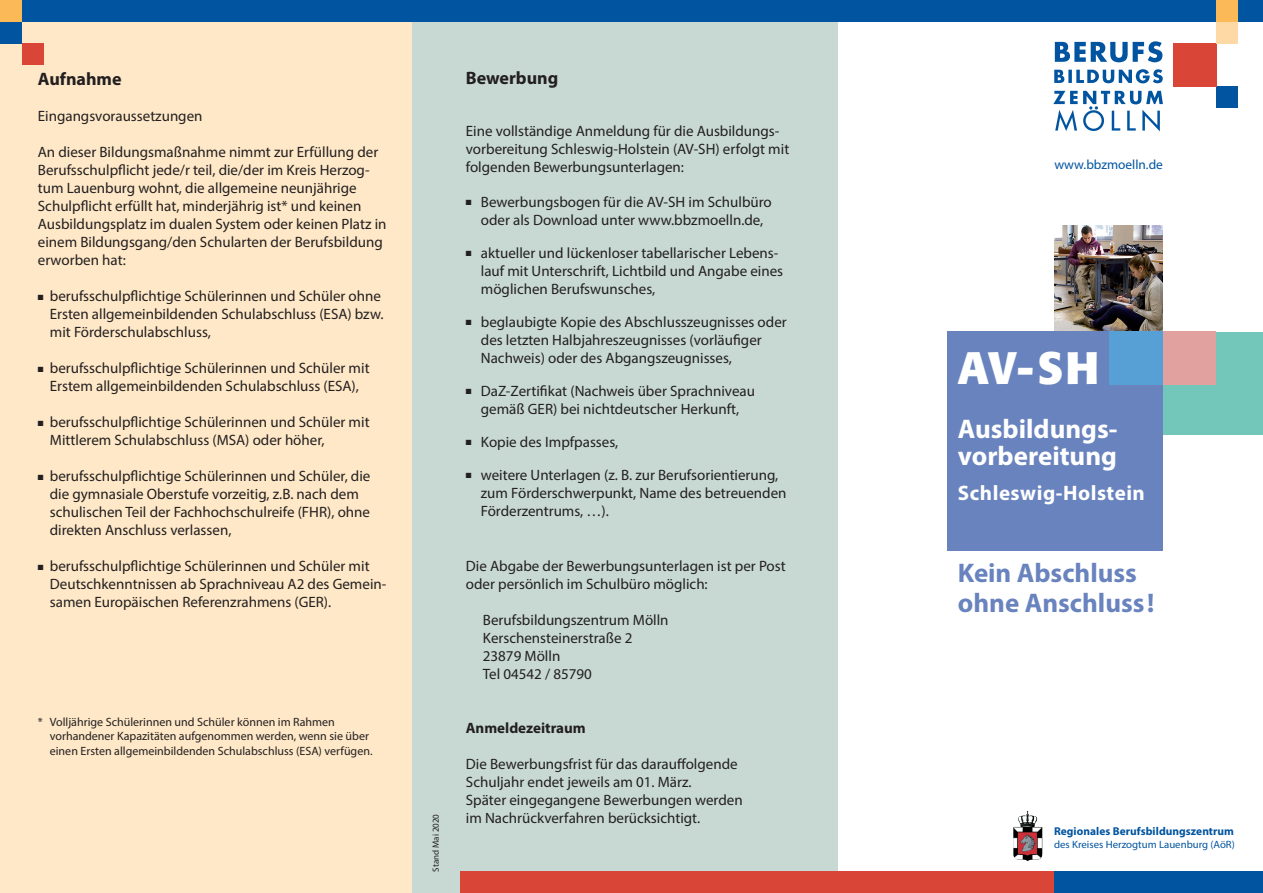
<style>
.page{position:relative;width:1263px;height:893px;background:#fff}
.page>*{position:absolute;margin:0;border:0;box-sizing:border-box;transform-origin:0 0}
.t1{font:700 45px "Formata";color:#fff}
.t2{font:700 27px/30px "Myriad Pro";color:#6983be}
.t3{font:700 27px/27px "Myriad Pro";color:#fff}
.t4{font:700 21px "Myriad Pro";letter-spacing:.025em;color:#fff}
.t5{font:700 18px "Myriad Pro";color:#231f20}
.t6{font:15px/18px "Myriad Pro";color:#231f20}
.t7{font:700 15px "Myriad Pro";color:#231f20}
.t8{font:13.35px "Myriad Pro";color:#0154a0}
.t9{font:12px/14.4px "Myriad Pro";color:#231f20}
.t10{font:700 11.4px "Myriad Pro";letter-spacing:.005em;color:#0154a0}
.t11{font:10.65px "Myriad Pro";color:#0154a0}
.t12{font:9px "Myriad Pro";color:#231f20}
</style>
<div class="page">
<div style="left:0;top:0;width:413px;height:893px;background:#fee8c7"></div>
<div style="left:412px;top:0;width:426px;height:893px;background:#c8d9d3"></div>
<div style="left:0;top:0;width:1263px;height:22px;background:#0154a0"></div>
<div style="left:461px;top:871px;width:802px;height:22px;background:#d94537"></div>
<div style="left:1055px;top:871px;width:208px;height:22px;background:#0154a0"></div>
<div style="left:22px;top:43px;width:21px;height:22px;background:#d94537"></div>
<div style="left:0;top:0;width:22px;height:22px;background:#fcb958"></div>
<div style="left:0;top:22px;width:22px;height:21px;background:#0154a0"></div>
<div style="left:1216px;top:87px;width:22px;height:21px;background:#0154a0"></div>
<div style="left:1173px;top:43px;width:43px;height:44px;background:#d94537"></div>
<div style="left:1216px;top:0;width:22px;height:22px;background:#fcb958"></div>
<div style="left:1216px;top:22px;width:22px;height:21px;background:#fed9a6"></div>
<svg style="left:1054px;top:69px;width:109px;height:14px"></svg>
<svg style="left:1055px;top:41px;width:107px;height:21px"></svg>
<svg style="left:1053px;top:91px;width:110px;height:40px"></svg>
<img style="left:1018px;top:811px;width:9px;height:16px">
<div style="left:1162px;top:332px;width:101px;height:103px;background:#73c7ba"></div>
<img style="left:1055px;top:225px;width:107px;height:107px">
<div style="left:947px;top:332px;width:215px;height:219px;background:#6983be"></div>
<div style="left:1162px;top:332px;width:53px;height:53px;background:#e1a29f"></div>
<div style="left:1109px;top:332px;width:53px;height:53px;background:#56a0d5"></div>
<p class="t5" style="left:38px;top:67px;width:85px">Aufnahme</p>
<p class="t6" style="left:38px;top:107px;width:166px">Eingangsvoraussetzungen</p>
<p class="t6" style="left:38px;top:143px;width:350px">An dieser Bildungsmaßnahme nimmt zur Erfüllung der Berufsschulpflicht jede/r teil, die/der im Kreis Herzog&shy;tum Lauenburg wohnt, die allgemeine neunjährige Schulpflicht erfüllt hat, minderjährig ist* und keinen Ausbildungsplatz im dualen System oder keinen Platz in einem Bildungsgang/den Schularten der Berufsbildung erworben hat:</p>
<p class="t6" style="left:50px;top:287px;width:335px;text-indent:-12px">■ berufsschulpflichtige Schülerinnen und Schüler ohne<br>Ersten allgemeinbildenden Schulabschluss (ESA) bzw. mit Förderschulabschluss,</p>
<p class="t6" style="left:38px;top:359px;width:333px;text-align:center">■ berufsschulpflichtige Schülerinnen und Schüler mit<br>Erstem allgemeinbildenden Schulabschluss (ESA),</p>
<p class="t6" style="left:50px;top:413px;width:321px;text-indent:-12px">■ berufsschulpflichtige Schülerinnen und Schüler mit<br>Mittlerem Schulabschluss (MSA) oder höher,</p>
<p class="t6" style="left:50px;top:467px;width:322px;text-indent:-12px">■ berufsschulpflichtige Schülerinnen und Schüler, die die gymnasiale Oberstufe vorzeitig, z.B. nach dem schulischen Teil der Fachhochschulreife (FHR), ohne direkten Anschluss verlassen,</p>
<p class="t6" style="left:50px;top:557px;width:338px;text-indent:-12px">■ berufsschulpflichtige Schülerinnen und Schüler mit<br>Deutschkenntnissen ab Sprachniveau A2 des Gemein&shy;samen Europäischen Referenzrahmens (GER).</p>
<p class="t9" style="left:50px;top:714px;width:324px;text-indent:-12px">* Volljährige Schülerinnen und Schüler können im Rahmen vorhandener Kapazitäten aufgenommen werden, wenn sie über einen Ersten allgemeinbildenden Schulabschluss (ESA) verfügen.</p>
<p class="t12" style="left:430px;top:872px;width:59px;rotate:-90deg">Stand Mai 2020</p>
<p class="t5" style="left:466px;top:66px;width:94px">Bewerbung</p>
<p class="t6" style="left:466px;top:122px;width:325px">Eine vollständige Anmeldung für die Ausbildungs&shy;vorbereitung Schleswig-Holstein (AV-SH) erfolgt mit folgenden Bewerbungsunterlagen:</p>
<p class="t6" style="left:466px;top:193px;width:307px;text-align:center">■ Bewerbungsbogen für die AV-SH im Schulbüro oder als Download unter www.bbzmoelln.de,</p>
<p class="t6" style="left:481px;top:244px;width:304px;text-indent:-15px">■ aktueller und lückenloser tabellarischer Lebens&shy;lauf mit Unterschrift, Lichtbild und Angabe eines möglichen Berufswunsches,</p>
<p class="t6" style="left:481px;top:313px;width:307px;text-indent:-15px">■ beglaubigte Kopie des Abschlusszeugnisses oder des letzten Halbjahreszeugnisses (vorläufiger<br>Nachweis) oder des Abgangszeugnisses,</p>
<p class="t6" style="left:466px;top:382px;width:291px;text-align:center">■ DaZ-Zertifikat (Nachweis über Sprachniveau gemäß GER) bei nichtdeutscher Herkunft,</p>
<p class="t6" style="left:466px;top:433px;width:154px">■ Kopie des Impfpasses,</p>
<p class="t6" style="left:481px;top:466px;width:307px;text-indent:-15px">■ weitere Unterlagen (z. B. zur Berufsorientierung, zum Förderschwerpunkt, Name des betreuenden<br>Förderzentrums, …).</p>
<p class="t6" style="left:466px;top:557px;width:321px">Die Abgabe der Bewerbungsunterlagen ist per Post oder persönlich im Schulbüro möglich:</p>
<p class="t6" style="left:483px;top:611px;width:187px">Berufsbildungszentrum Mölln<br>Kerschensteinerstraße 2<br>23879 Mölln<br>Tel 04542 / 85790</p>
<p class="t7" style="left:466px;top:718px;width:121px">Anmeldezeitraum</p>
<p class="t6" style="left:466px;top:755px;width:278px">Die Bewerbungsfrist für das darauffolgende Schuljahr endet jeweils am 01. März.<br>Später eingegangene Bewerbungen werden im Nachrückverfahren berücksichtigt.</p>
<p class="t8" style="left:1054px;top:156px;width:110px">www.bbzmoelln.de</p>
<h1 class="t1" style="left:958px;top:340px;width:143px">AV-SH</h1>
<h2 class="t3" style="left:958px;top:415px;width:161px">Ausbildungs&shy;vorbereitung</h2>
<h3 class="t4" style="left:958px;top:479px;width:189px">Schleswig-Holstein</h3>
<h2 class="t2" style="left:958px;top:557px;width:198px">Kein Abschluss ohne Anschluss!</h2>
<p class="t10" style="left:1054px;top:824px;width:181px">Regionales Berufsbildungszentrum</p>
<p class="t11" style="left:1054px;top:838px;width:182px">des Kreises Herzogtum Lauenburg (AöR)</p>
</div>
